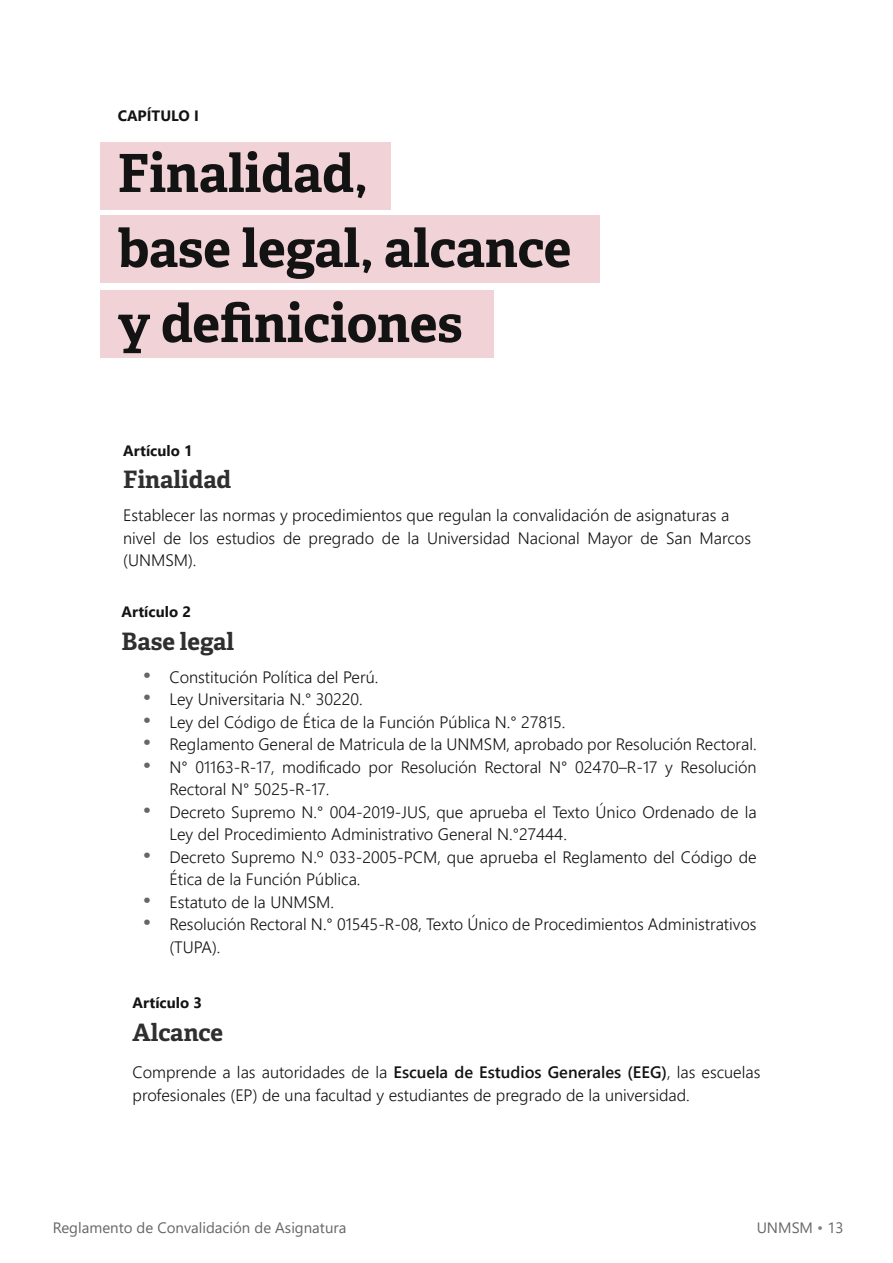
<style>
.page{position:relative;width:893px;height:1263px;background:#fff}
.page>*{position:absolute;margin:0;border:0;box-sizing:border-box;transform-origin:0 0}
.t1{font:700 52.5px/75px "Adelle";color:#131313}
.t2{font:700 24px "Adelle";color:#2f2f2f}
.t3{font:300 16.5px/22.5px "Segoe UI";color:#131313}
.t4{font:15px "Segoe UI";color:#666}
.t5{font:700 15px "Segoe UI";color:#131313}
.s1{font-size:23.1px;color:#666}
.s2{font-weight:600}
.s3{color:#818181}
</style>
<div class="page">
<div style="left:101px;top:142px;width:290px;height:68px;background:#f0d2d7"></div>
<div style="left:101px;top:215px;width:499px;height:68px;background:#f0d2d7"></div>
<div style="left:101px;top:290px;width:393px;height:68px;background:#f0d2d7"></div>
<p class="t5" style="left:118px;top:102px;width:83px">CAPÍTULO I</p>
<h1 class="t1" style="left:118px;top:136px;width:455px">Finalidad,<br>base legal, alcance y definiciones</h1>
<p class="t5" style="left:123px;top:436px;width:71px">Artículo 1</p>
<h2 class="t2" style="left:123px;top:464px;width:110px">Finalidad</h2>
<p class="t3" style="left:123px;top:502px;width:629px">Establecer las normas y procedimientos que regulan la convalidación de asignaturas a nivel de los estudios de pregrado de la Universidad Nacional Mayor de San Marcos (UNMSM).</p>
<p class="t5" style="left:121px;top:598px;width:71px">Artículo 2</p>
<h2 class="t2" style="left:121px;top:626px;width:114px">Base legal</h2>
<p class="t3" style="left:142px;top:664px;width:237px"><span class="s1">•</span> Constitución Política del Perú.</p>
<p class="t3" style="left:142px;top:687px;width:222px"><span class="s1">•</span> Ley Universitaria N.° 30220.</p>
<p class="t3" style="left:142px;top:709px;width:425px"><span class="s1">•</span> Ley del Código de Ética de la Función Pública N.° 27815.</p>
<p class="t3" style="left:142px;top:732px;width:616px"><span class="s1">•</span> Reglamento General de Matricula de la UNMSM, aprobado por Resolución Rectoral.</p>
<p class="t3" style="left:169px;top:754px;width:589px;text-indent:-27px"><span class="s1">•</span> N° 01163-R-17, modificado por Resolución Rectoral N° 02470–R-17 y Resolución<br>Rectoral N° 5025-R-17.</p>
<p class="t3" style="left:169px;top:799px;width:589px;text-indent:-27px"><span class="s1">•</span> Decreto Supremo N.° 004-2019-JUS, que aprueba el Texto Único Ordenado de la<br>Ley del Procedimiento Administrativo General N.°27444.</p>
<p class="t3" style="left:169px;top:844px;width:589px;text-indent:-27px"><span class="s1">•</span> Decreto Supremo N.º 033-2005-PCM, que aprueba el Reglamento del Código de<br>Ética de la Función Pública.</p>
<p class="t3" style="left:142px;top:889px;width:193px"><span class="s1">•</span> Estatuto de la UNMSM.</p>
<p class="t3" style="left:169px;top:912px;width:589px;text-indent:-27px"><span class="s1">•</span> Resolución Rectoral N.° 01545-R-08, Texto Único de Procedimientos Administrativos (TUPA).</p>
<p class="t5" style="left:133px;top:988px;width:71px">Artículo 3</p>
<h2 class="t2" style="left:133px;top:1017px;width:92px">Alcance</h2>
<p class="t3" style="left:133px;top:1059px;width:629px">Comprende a las autoridades de la <span class="s2">Escuela de Estudios Generales (EEG)</span>, las escuelas profesionales (EP) de una facultad y estudiantes de pregrado de la universidad.</p>
<p class="t4" style="left:53px;top:1214px;width:295px">Reglamento de Convalidación de Asignatura</p>
<p class="t4" style="left:757px;top:1214px;width:88px">UNMSM <span class="s3">•</span> 13</p>
</div>
